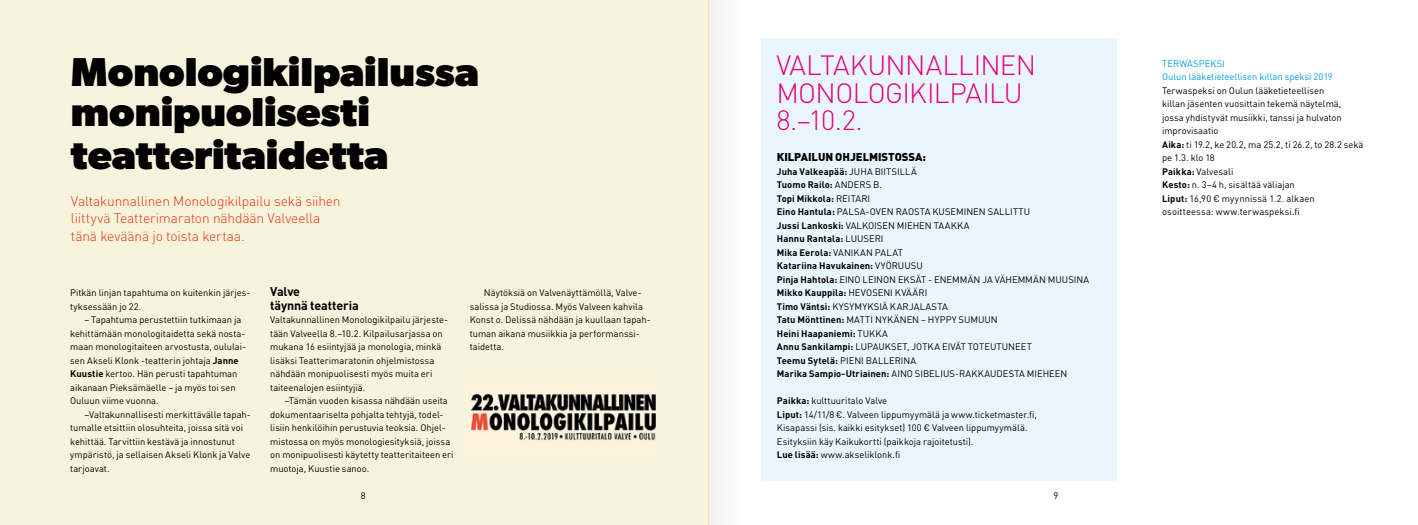
<style>
.page{position:relative;width:1418px;height:525px;background:#fff}
.page>*{position:absolute;margin:0;border:0;box-sizing:border-box;transform-origin:0 0}
.t1{font:700 40.38px/41.6px "Gibson";letter-spacing:-.005em;color:#000}
.t2{font:300 27.5px/27.5px "DIN";letter-spacing:-.02em;color:#e6007d}
.t3{font:300 13.75px/17.5px "DIN";letter-spacing:-.01em;color:#e63312}
.t4{font:700 12.5px/13.5px "DIN";letter-spacing:-.01em;color:#000}
.t5{font:900 11.25px "DIN";letter-spacing:-.005em;color:#000}
.t6{font:9.38px/13.5px "DIN";color:#000}
.t7{font:9.38px/13.5px "DIN";color:#009fe3}
.s1{font-weight:700}
</style>
<div class="page">
<div style="left:761px;top:38px;width:355px;height:442px;background:#eaf6fe"></div>
<div style="left:0;top:0;width:709px;height:524px;background:#f8f3dd"></div>
<img style="left:470px;top:393px;width:185px;height:48px">
<div style="left:709px;top:0;width:34px;height:524px;background:#f7f7f7"></div>
<h1 class="t1" style="left:71px;top:50px;width:410px">Monologikilpailussa monipuolisesti teatteritaidetta</h1>
<h3 class="t3" style="left:71px;top:192px;width:271px">Valtakunnallinen Monologikilpailu sekä siihen liittyvä Teatterimaraton nähdään Valveella tänä keväänä jo toista kertaa.</h3>
<p class="t6" style="left:70px;top:286px;width:182px">Pitkän linjan tapahtuma on kuitenkin järjes&shy;tyksessään jo 22.</p>
<p class="t6" style="left:70px;top:313px;width:177px;text-indent:14px">– Tapahtuma perustettiin tutkimaan ja kehittämään monologitaidetta sekä nosta&shy;maan monologitaiteen arvostusta, oululai&shy;sen Akseli Klonk -teatterin johtaja <span class="s1">Janne Kuustie</span> kertoo. Hän perusti tapahtuman aikanaan Pieksämäelle – ja myös toi sen Ouluun viime vuonna.</p>
<p class="t6" style="left:70px;top:407px;width:182px;text-indent:14px">–Valtakunnallisesti merkittävälle tapah&shy;tumalle etsittiin olosuhteita, joissa sitä voi kehittää. Tarvittiin kestävä ja innostunut ympäristö, ja sellaisen Akseli Klonk ja Valve tarjoavat.</p>
<h3 class="t4" style="left:270px;top:284px;width:90px">Valve<br>täynnä teatteria</h3>
<p class="t6" style="left:270px;top:313px;width:179px">Valtakunnallinen Monologikilpailu järjeste&shy;tään Valveella 8.–10.2. Kilpailusarjassa on mukana 16 esiintyjää ja monologia, minkä lisäksi Teatterimaratonin ohjelmistossa nähdään monipuolisesti myös muita eri taiteenalojen esiintyjiä.</p>
<p class="t6" style="left:270px;top:394px;width:185px;text-indent:14px">–Tämän vuoden kisassa nähdään useita dokumentaariselta pohjalta tehtyjä, todel&shy;lisiin henkilöihin perustuvia teoksia. Ohjel&shy;mistossa on myös monologiesityksiä, joissa on monipuolisesti käytetty teatteritaiteen eri muotoja, Kuustie sanoo.</p>
<p class="t6" style="left:469px;top:286px;width:183px;text-indent:14px">Näytöksiä on Valvenäyttämöllä, Valve&shy;salissa ja Studiossa. Myös Valveen kahvila Konst o. Delissä nähdään ja kuullaan tapah&shy;tuman aikana musiikkia ja performanssi&shy;taidetta.</p>
<h2 class="t2" style="left:776px;top:51px;width:261px">VALTAKUNNALLINEN<br>MONOLOGIKILPAILU<br>8.–10.2.</h2>
<p class="t5" style="left:777px;top:149px;width:151px">KILPAILUN OHJELMISTOSSA:</p>
<p class="t6" style="left:777px;top:164px;width:314px"><span class="s1">Juha Valkeapää:</span> JUHA BIITSILLÄ<br><span class="s1">Tuomo Railo:</span> ANDERS B.<br><span class="s1">Topi Mikkola:</span> REITARI<br><span class="s1">Eino Hantula:</span> PALSA-OVEN RAOSTA KUSEMINEN SALLITTU<br><span class="s1">Jussi Lankoski:</span> VALKOISEN MIEHEN TAAKKA<br><span class="s1">Hannu Rantala:</span> LUUSERI<br><span class="s1">Mika Eerola:</span> VANIKAN PALAT<br><span class="s1">Katariina Havukainen:</span> VYÖRUUSU<br><span class="s1">Pinja Hahtola:</span> EINO LEINON EKSÄT - ENEMMÄN JA VÄHEMMÄN MUUSINA <span class="s1">Mikko Kauppila:</span> HEVOSENI KVÄÄRI<br><span class="s1">Timo Väntsi:</span> KYSYMYKSIÄ KARJALASTA<br><span class="s1">Tatu Mönttinen:</span> MATTI NYKÄNEN – HYPPY SUMUUN<br><span class="s1">Heini Haapaniemi:</span> TUKKA<br><span class="s1">Annu Sankilampi:</span> LUPAUKSET, JOTKA EIVÄT TOTEUTUNEET<br><span class="s1">Teemu Sytelä:</span> PIENI BALLERINA<br><span class="s1">Marika Sampio-Utriainen:</span> AINO SIBELIUS-RAKKAUDESTA MIEHEEN</p>
<p class="t6" style="left:777px;top:394px;width:261px"><span class="s1">Paikka:</span> kulttuuritalo Valve<br><span class="s1">Liput:</span> 14/11/8 €. Valveen lippumyymälä ja www.ticketmaster.fi, Kisapassi (sis. kaikki esitykset) 100 € Valveen lippumyymälä.<br>Esityksiin käy Kaikukortti (paikkoja rajoitetusti).<br><span class="s1">Lue lisää:</span> www.akseliklonk.fi</p>
<p class="t6" style="left:361px;top:488px;width:6px">8</p>
<p class="t6" style="left:1053px;top:488px;width:6px">9</p>
<p class="t7" style="left:1162px;top:56px;width:172px">TERWASPEKSI<br>Oulun lääketieteellisen killan speksi 2019</p>
<p class="t6" style="left:1162px;top:83px;width:203px">Terwaspeksi on Oulun lääketieteellisen<br>killan jäsenten vuosittain tekemä näytelmä, jossa yhdistyvät musiikki, tanssi ja hulvaton improvisaatio<br><span class="s1">Aika:</span> ti 19.2, ke 20.2, ma 25.2, ti 26.2, to 28.2 sekä pe 1.3. klo 18<br><span class="s1">Paikka:</span> Valvesali<br><span class="s1">Kesto:</span> n. 3–4 h, sisältää väliajan<br><span class="s1">Liput:</span> 16,90 € myynnissä 1.2. alkaen osoitteessa: www.terwaspeksi.fi</p>
</div>
